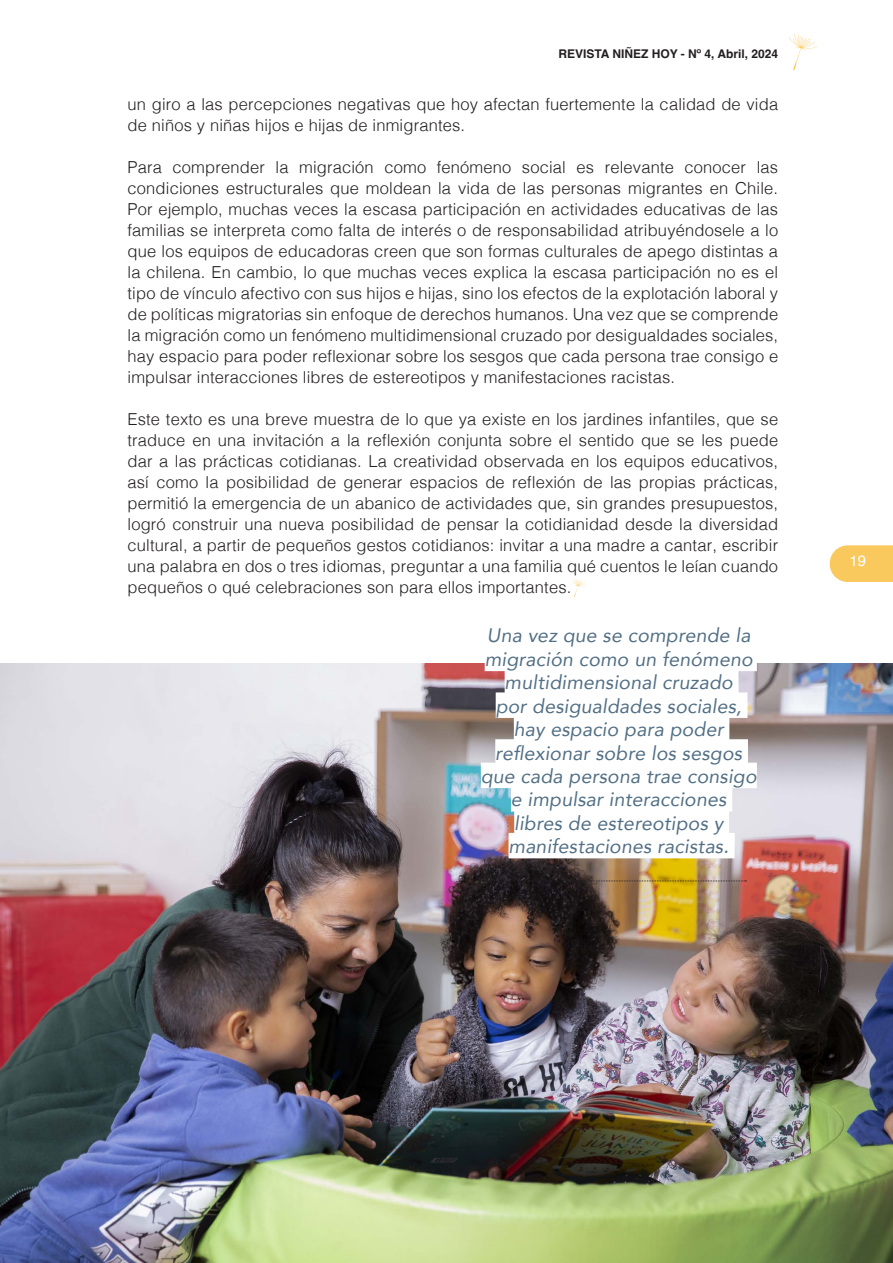
<style>
.page{position:relative;width:893px;height:1263px;background:#fff}
.page>*{position:absolute;margin:0;border:0;box-sizing:border-box;transform-origin:0 0}
.t1{font:italic 19.5px/23.4px "Avenir";letter-spacing:.01em;color:#526f85;text-align:center}
.t2{font:300 16.5px/21px "Helvetica";letter-spacing:.01em;color:#231f20;text-align:justify}
.t3{font:15px "Helvetica";color:#fff}
.t4{font:700 12px "Helvetica";color:#231f20}
</style>
<div class="page">
<svg style="left:830px;top:545px;width:63px;height:37px;background:#f9cc67"></svg>
<svg style="left:789px;top:34px;width:28px;height:37px"></svg>
<img style="left:0;top:663px;width:893px;height:600px">
<div style="left:485px;top:646px;width:272px;height:25px;background:#fff"></div>
<div style="left:505px;top:669px;width:234px;height:25px;background:#fff"></div>
<div style="left:496px;top:692px;width:251px;height:26px;background:#fff"></div>
<div style="left:514px;top:716px;width:215px;height:25px;background:#fff"></div>
<div style="left:495px;top:739px;width:253px;height:26px;background:#fff"></div>
<div style="left:481px;top:763px;width:276px;height:25px;background:#fff"></div>
<div style="left:511px;top:786px;width:221px;height:25px;background:#fff"></div>
<div style="left:514px;top:809px;width:215px;height:26px;background:#fff"></div>
<div style="left:508px;top:833px;width:227px;height:25px;background:#fff"></div>
<svg style="left:489px;top:880px;width:257px;height:1px"></svg>
<svg style="left:572px;top:579px;width:14px;height:18px"></svg>
<p class="t4" style="left:558px;top:46px;width:221px">REVISTA NIÑEZ HOY - Nº 4, Abril, 2024</p>
<p class="t2" style="left:128px;top:92px;width:652px">un giro a las percepciones negativas que hoy afectan fuertemente la calidad de vida de niños y niñas hijos e hijas de inmigrantes.</p>
<p class="t2" style="left:128px;top:155px;width:652px">Para comprender la migración como fenómeno social es relevante conocer las condiciones estructurales que moldean la vida de las personas migrantes en Chile.<br>Por ejemplo, muchas veces la escasa participación en actividades educativas de las familias se interpreta como falta de interés o de responsabilidad atribuyéndosele a lo que los equipos de educadoras creen que son formas culturales de apego distintas a la chilena. En cambio, lo que muchas veces explica la escasa participación no es el tipo de vínculo afectivo con sus hijos e hijas, sino los efectos de la explotación laboral y de políticas migratorias sin enfoque de derechos humanos. Una vez que se comprende la migración como un fenómeno multidimensional cruzado por desigualdades sociales, hay espacio para poder reflexionar sobre los sesgos que cada persona trae consigo e impulsar interacciones libres de estereotipos y manifestaciones racistas.</p>
<p class="t2" style="left:128px;top:407px;width:652px">Este texto es una breve muestra de lo que ya existe en los jardines infantiles, que se traduce en una invitación a la reflexión conjunta sobre el sentido que se les puede dar a las prácticas cotidianas. La creatividad observada en los equipos educativos, así como la posibilidad de generar espacios de reflexión de las propias prácticas, permitió la emergencia de un abanico de actividades que, sin grandes presupuestos, logró construir una nueva posibilidad de pensar la cotidianidad desde la diversidad cultural, a partir de pequeños gestos cotidianos: invitar a una madre a cantar, escribir una palabra en dos o tres idiomas, preguntar a una familia qué cuentos le leían cuando pequeños o qué celebraciones son para ellos importantes.</p>
<p class="t1" style="left:481px;top:624px;width:277px">Una vez que se comprende la migración como un fenómeno multidimensional cruzado<br>por desigualdades sociales, hay espacio para poder reflexionar sobre los sesgos que cada persona trae consigo e impulsar interacciones<br>libres de estereotipos y manifestaciones racistas.</p>
<p class="t3" style="left:849px;top:550px;width:18px">19</p>
</div>
